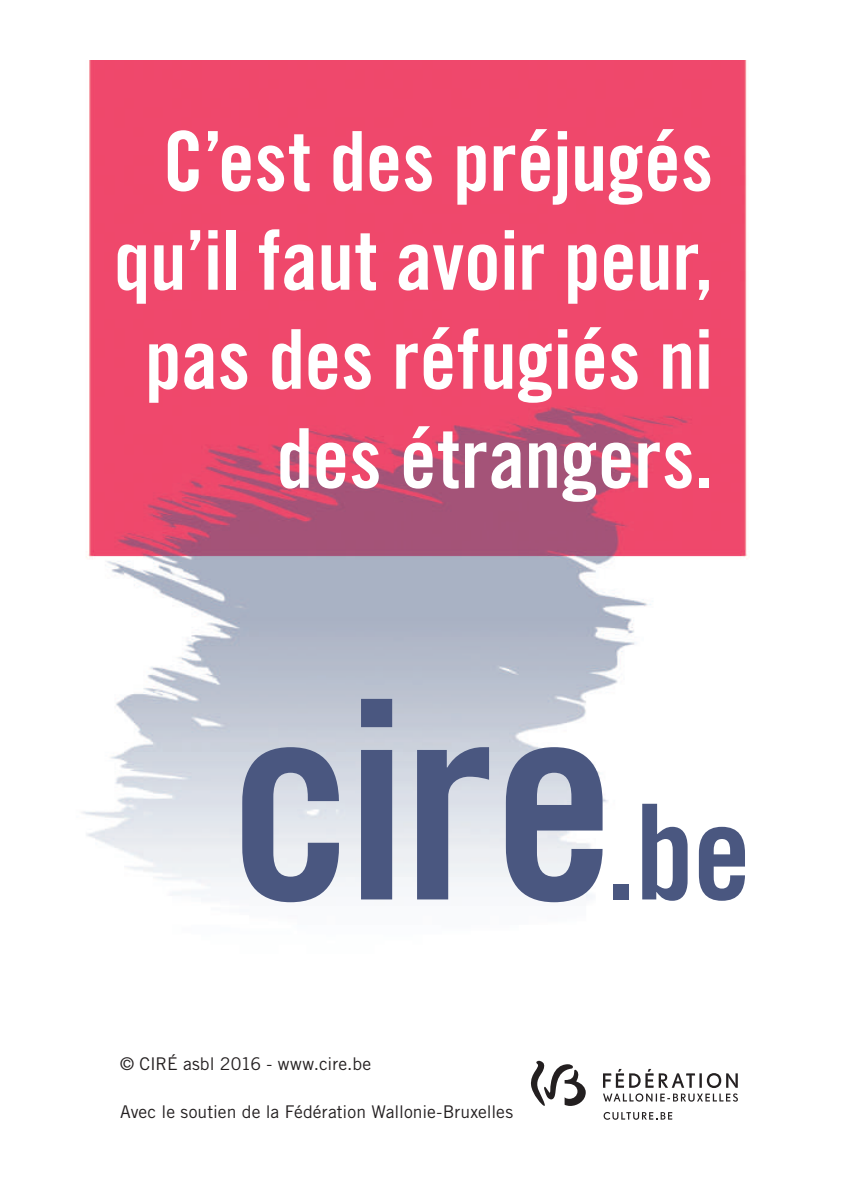
<style>
.page{position:relative;width:851px;height:1184px;background:#fff}
.page>*{position:absolute;margin:0;border:0;box-sizing:border-box;transform-origin:0 0}
.t1{font:277.75px "Trade Gothic LT Bold Cond Twenty";color:#4a5780}
.t2{font:82.5px/99px "Trade Gothic LT Bold Cond Twenty";color:#fff;text-align:right}
.t3{font:17.5px "Trade Gothic LT";color:#231f20}
.s1{font-size:132.5px}
</style>
<div class="page">
<img style="left:82px;top:61px;width:667px;height:838px">
<svg style="left:530px;top:1060px;width:55px;height:45px"></svg>
<svg style="left:603px;top:1068px;width:134px;height:33px"></svg>
<svg style="left:603px;top:1112px;width:69px;height:7px"></svg>
<h2 class="t2" style="left:114px;top:111px;width:601px">C’est des préjugés qu’il faut avoir peur, pas des réfugiés ni des étrangers.</h2>
<h1 class="t1" style="left:229px;top:631px;width:524px">cire<span class="s1">.be</span></h1>
<p class="t3" style="left:120px;top:1053px;width:253px">© CIRÉ asbl 2016 - www.cire.be</p>
<p class="t3" style="left:120px;top:1101px;width:394px">Avec le soutien de la Fédération Wallonie-Bruxelles</p>
</div>
